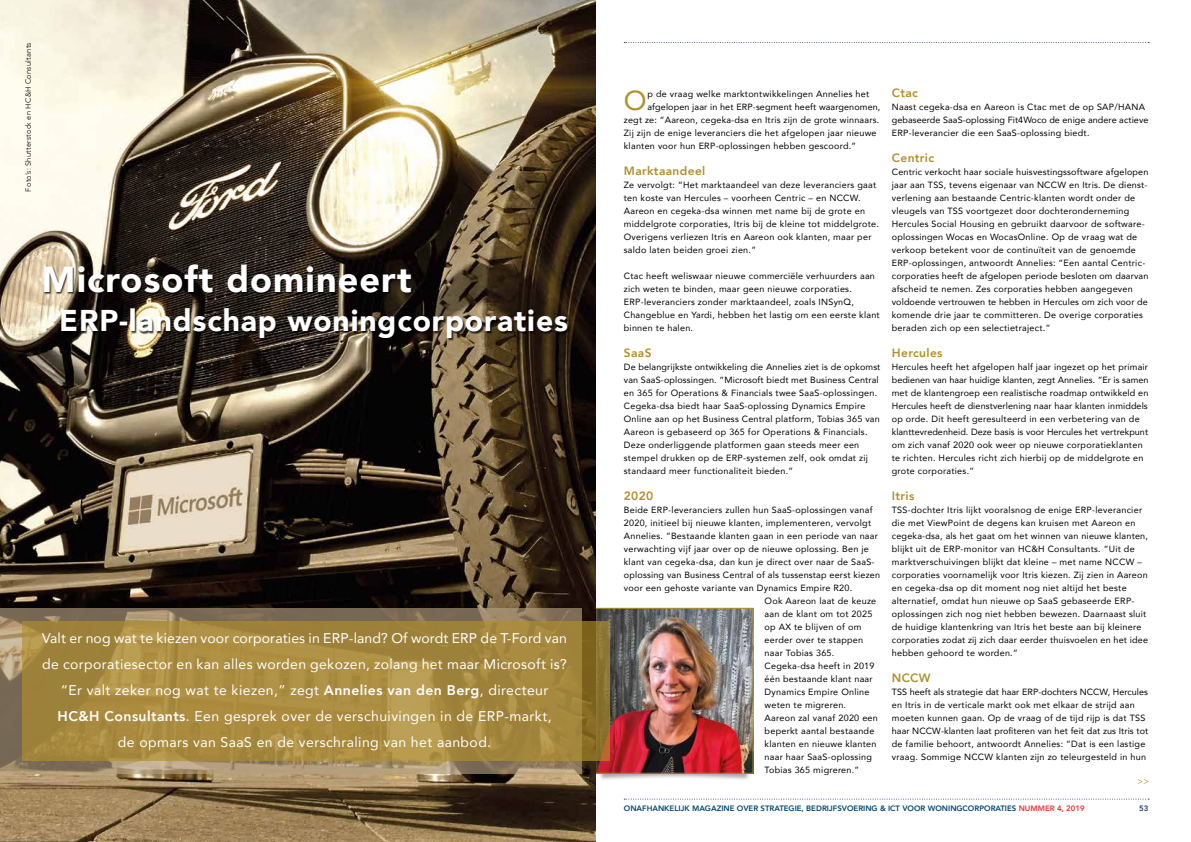
<style>
.page{position:relative;width:1191px;height:842px;background:#fff}
.page>*{position:absolute;margin:0;border:0;box-sizing:border-box;transform-origin:0 0}
.t1{font:900 36px "Avenir";letter-spacing:.03em;color:#fff}
.t2{font:900 30px "Avenir";letter-spacing:.03em;color:#fff}
.t3{font:27.4px "Avenir";color:#b28f2c}
.t4{font:14px/26px "Avenir";letter-spacing:.025em;color:#fff;text-align:center}
.t5{font:800 12px "Avenir";letter-spacing:.03em;color:#b28f2c}
.t6{font:9px/13px "Avenir";letter-spacing:.03em;color:#000}
.t7{font:800 7.8px "Avenir";color:#004671}
.t8{font:800 7.8px "Avenir";color:#1b4175}
.t9{font:300 7.5px "Avenir";letter-spacing:.03em;color:#000}
.s1{font-weight:800}
.s2{color:#e33532}
</style>
<div class="page">
<svg style="left:624px;top:799px;width:525px;height:1px"></svg>
<svg style="left:624px;top:42px;width:525px;height:1px"></svg>
<div style="left:599px;top:764px;width:151px;height:17px;background:#000;opacity:.35"></div>
<img style="left:597px;top:610px;width:154px;height:161px">
<div style="left:595px;top:608px;width:158px;height:165px;border:1px solid #b28f2c"></div>
<img style="left:0;top:0;width:595px;height:842px">
<svg style="left:0;top:608px;width:582px;height:165px"></svg>
<div style="left:44px;top:265px;width:526px;height:76px;background:#000;opacity:.75"></div>
<svg style="left:22px;top:621px;width:587px;height:139px;fill:#a88a3e"></svg>
<svg style="left:1137px;top:779px;width:11px;height:5px"></svg>
<p class="t9" style="left:24px;top:192px;width:151px;rotate:-90deg">Foto’s: Shutterstock en HC&amp;H Consultants</p>
<h1 class="t1" style="left:42px;top:249px;width:371px">Microsoft domineert</h1>
<h2 class="t2" style="left:59px;top:295px;width:510px">ERP-landschap woningcorporaties</h2>
<p class="t4" style="left:42px;top:625px;width:526px">Valt er nog wat te kiezen voor corporaties in ERP-land? Of wordt ERP de T-Ford van de corporatiesector en kan alles worden gekozen, zolang het maar Microsoft is? “Er valt zeker nog wat te kiezen,” zegt <span class="s1">Annelies van den Berg</span>, directeur <span class="s1">HC&amp;H Consultants</span>. Een gesprek over de verschuivingen in de ERP-markt,<br>de opmars van SaaS en de verschraling van het aanbod.</p>
<h3 class="t3" style="left:624px;top:79px;width:24px">O</h3>
<p class="t6" style="left:647px;top:87px;width:223px">p de vraag welke marktontwikkelingen Annelies het</p>
<p class="t6" style="left:647px;top:100px;width:234px">afgelopen jaar in het ERP-segment heeft waargenomen,</p>
<p class="t6" style="left:624px;top:113px;width:257px">zegt ze: “Aareon, cegeka-dsa en Itris zijn de grote winnaars.</p>
<p class="t6" style="left:624px;top:126px;width:254px">Zij zijn de enige leveranciers die het afgelopen jaar nieuwe</p>
<p class="t6" style="left:624px;top:139px;width:234px">klanten voor hun ERP-oplossingen hebben gescoord.”</p>
<h3 class="t5" style="left:624px;top:162px;width:83px">Marktaandeel</h3>
<p class="t6" style="left:624px;top:178px;width:256px">Ze vervolgt: “Het marktaandeel van deze leveranciers gaat ten koste van Hercules – voorheen Centric – en NCCW.<br>Aareon en cegeka-dsa winnen met name bij de grote en middelgrote corporaties, Itris bij de kleine tot middelgrote.<br>Overigens verliezen Itris en Aareon ook klanten, maar per saldo laten beiden groei zien.”</p>
<p class="t6" style="left:624px;top:269px;width:257px">Ctac heeft weliswaar nieuwe commerciële verhuurders aan zich weten te binden, maar geen nieuwe corporaties.<br>ERP-leveranciers zonder marktaandeel, zoals INSynQ, Changeblue en Yardi, hebben het lastig om een eerste klant binnen te halen.</p>
<h3 class="t5" style="left:624px;top:344px;width:29px">SaaS</h3>
<p class="t6" style="left:624px;top:360px;width:258px">De belangrijkste ontwikkeling die Annelies ziet is de opkomst van SaaS-oplossingen. “Microsoft biedt met Business Central en 365 for Operations &amp; Financials twee SaaS-oplossingen.<br>Cegeka-dsa biedt haar SaaS-oplossing Dynamics Empire Online aan op het Business Central platform, Tobias 365 van Aareon is gebaseerd op 365 for Operations &amp; Financials.<br>Deze onderliggende platformen gaan steeds meer een stempel drukken op de ERP-systemen zelf, ook omdat zij standaard meer functionaliteit bieden.”</p>
<h3 class="t5" style="left:624px;top:487px;width:31px">2020</h3>
<p class="t6" style="left:624px;top:503px;width:250px">Beide ERP-leveranciers zullen hun SaaS-oplossingen vanaf</p>
<p class="t6" style="left:624px;top:516px;width:249px">2020, initieel bij nieuwe klanten, implementeren, vervolgt</p>
<p class="t6" style="left:624px;top:529px;width:256px">Annelies. “Bestaande klanten gaan in een periode van naar</p>
<p class="t6" style="left:624px;top:542px;width:246px">verwachting vijf jaar over op de nieuwe oplossing. Ben je</p>
<p class="t6" style="left:624px;top:555px;width:252px">klant van cegeka-dsa, dan kun je direct over naar de SaaS-</p>
<p class="t6" style="left:624px;top:568px;width:258px">oplossing van Business Central of als tussenstap eerst kiezen</p>
<p class="t6" style="left:624px;top:581px;width:230px">voor een gehoste variante van Dynamics Empire R20.</p>
<p class="t6" style="left:764px;top:594px;width:113px">Ook Aareon laat de keuze</p>
<p class="t6" style="left:764px;top:607px;width:109px">aan de klant om tot 2025</p>
<p class="t6" style="left:764px;top:620px;width:98px">op AX te blijven of om</p>
<p class="t6" style="left:764px;top:633px;width:100px">eerder over te stappen</p>
<p class="t6" style="left:764px;top:646px;width:71px">naar Tobias 365.</p>
<p class="t6" style="left:764px;top:659px;width:111px">Cegeka-dsa heeft in 2019</p>
<p class="t6" style="left:764px;top:672px;width:110px">één bestaande klant naar</p>
<p class="t6" style="left:764px;top:685px;width:106px">Dynamics Empire Online</p>
<p class="t6" style="left:764px;top:698px;width:83px">weten te migreren.</p>
<p class="t6" style="left:764px;top:711px;width:115px">Aareon zal vanaf 2020 een</p>
<p class="t6" style="left:764px;top:724px;width:111px">beperkt aantal bestaande</p>
<p class="t6" style="left:764px;top:737px;width:113px">klanten en nieuwe klanten</p>
<p class="t6" style="left:764px;top:750px;width:109px">naar haar SaaS-oplossing</p>
<p class="t6" style="left:764px;top:763px;width:96px">Tobias 365 migreren.”</p>
<h3 class="t5" style="left:891px;top:84px;width:28px">Ctac</h3>
<p class="t6" style="left:891px;top:100px;width:258px">Naast cegeka-dsa en Aareon is Ctac met de op SAP/HANA gebaseerde SaaS-oplossing Fit4Woco de enige andere actieve<br>ERP-leverancier die een SaaS-oplossing biedt.</p>
<h3 class="t5" style="left:891px;top:149px;width:44px">Centric</h3>
<p class="t6" style="left:891px;top:165px;width:258px">Centric verkocht haar sociale huisvestingssoftware afgelopen jaar aan TSS, tevens eigenaar van NCCW en Itris. De dienst&shy;verlening aan bestaande Centric-klanten wordt onder de vleugels van TSS voortgezet door dochteronderneming Hercules Social Housing en gebruikt daarvoor de software&shy;oplossingen Wocas en WocasOnline. Op de vraag wat de verkoop betekent voor de continuïteit van de genoemde ERP-oplossingen, antwoordt Annelies: “Een aantal Centric&shy;corporaties heeft de afgelopen periode besloten om daarvan afscheid te nemen. Zes corporaties hebben aangegeven voldoende vertrouwen te hebben in Hercules om zich voor de komende drie jaar te committeren. De overige corporaties beraden zich op een selectietraject.”</p>
<h3 class="t5" style="left:891px;top:344px;width:52px">Hercules</h3>
<p class="t6" style="left:891px;top:360px;width:258px">Hercules heeft het afgelopen half jaar ingezet op het primair bedienen van haar huidige klanten, zegt Annelies. “Er is samen met de klantengroep een realistische roadmap ontwikkeld en Hercules heeft de dienstverlening naar haar klanten inmiddels op orde. Dit heeft geresulteerd in een verbetering van de klanttevredenheid. Deze basis is voor Hercules het vertrekpunt om zich vanaf 2020 ook weer op nieuwe corporatieklanten te richten. Hercules richt zich hierbij op de middelgrote en grote corporaties.”</p>
<h3 class="t5" style="left:891px;top:487px;width:24px">Itris</h3>
<p class="t6" style="left:891px;top:503px;width:258px">TSS-dochter Itris lijkt vooralsnog de enige ERP-leverancier die met ViewPoint de degens kan kruisen met Aareon en cegeka-dsa, als het gaat om het winnen van nieuwe klanten, blijkt uit de ERP-monitor van HC&amp;H Consultants. “Uit de marktverschuivingen blijkt dat kleine – met name NCCW – corporaties voornamelijk voor Itris kiezen. Zij zien in Aareon en cegeka-dsa op dit moment nog niet altijd het beste alternatief, omdat hun nieuwe op SaaS gebaseerde ERP&shy;oplossingen zich nog niet hebben bewezen. Daarnaast sluit de huidige klantenkring van Itris het beste aan bij kleinere corporaties zodat zij zich daar eerder thuisvoelen en het idee hebben gehoord te worden.”</p>
<h3 class="t5" style="left:891px;top:669px;width:40px">NCCW</h3>
<p class="t6" style="left:891px;top:685px;width:258px">TSS heeft als strategie dat haar ERP-dochters NCCW, Hercules en Itris in de verticale markt ook met elkaar de strijd aan moeten kunnen gaan. Op de vraag of de tijd rijp is dat TSS haar NCCW-klanten laat profiteren van het feit dat zus Itris tot de familie behoort, antwoordt Annelies: “Dat is een lastige vraag. Sommige NCCW klanten zijn zo teleurgesteld in hun</p>
<p class="t7" style="left:624px;top:803px;width:462px">ONAFHANKELIJK MAGAZINE OVER STRATEGIE, BEDRIJFSVOERING &amp; ICT VOOR WONINGCORPORATIES <span class="s2">NUMMER 4, 2019</span></p>
<p class="t8" style="left:1139px;top:803px;width:11px">53</p>
</div>
